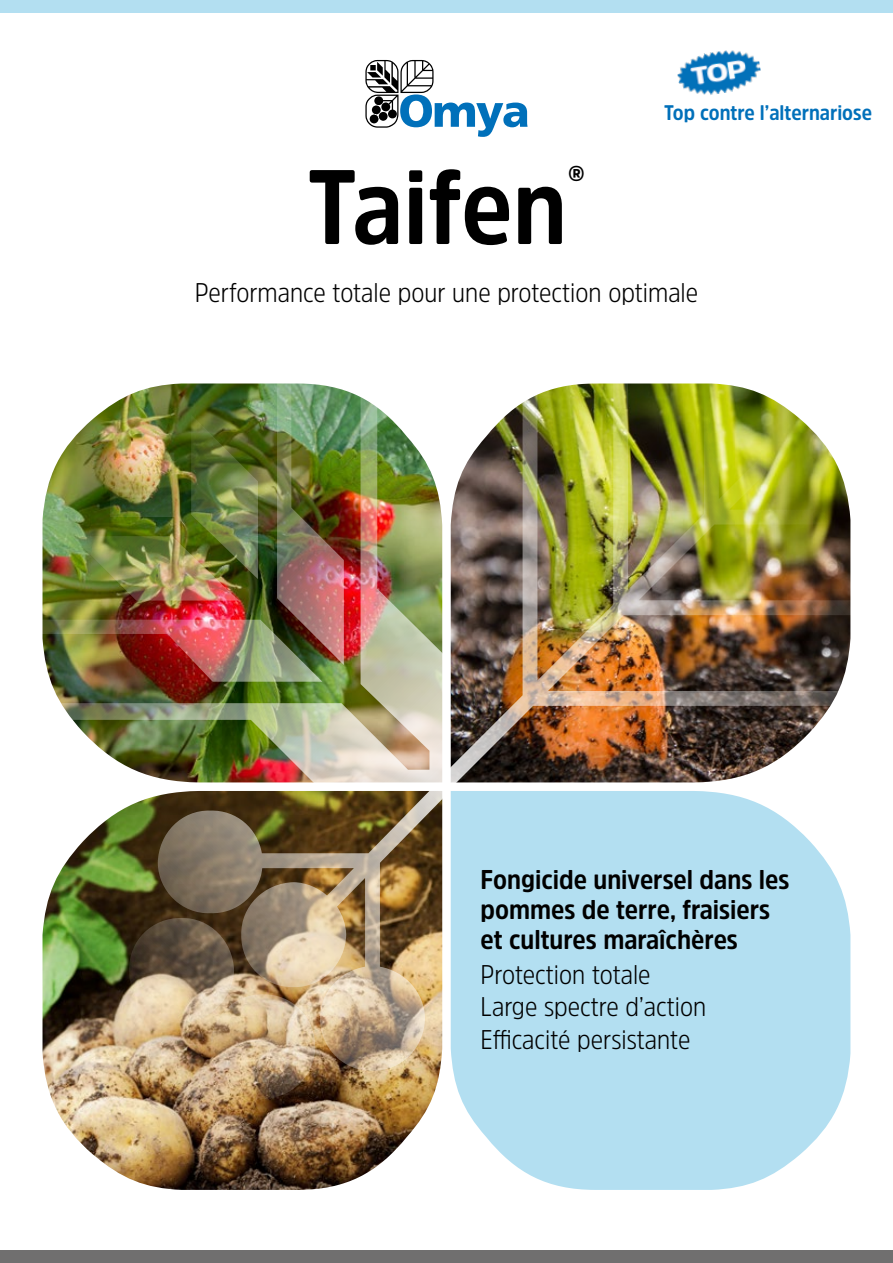
<style>
.page{position:relative;width:893px;height:1263px;background:#fff}
.page>*{position:absolute;margin:0;border:0;box-sizing:border-box;transform-origin:0 0}
.t1{font:700 105px "Amsi Pro Narw";color:#000}
.t2{font:700 43.65px "Amsi Pro Narw";color:#000}
.t3{font:300 27px/32.4px "Amsi Pro Narw";color:#000}
.t4{font:700 27px/30px "Amsi Pro Narw";color:#000}
.t5{font:700 21px "Amsi Pro Narw";color:#0070ba}
</style>
<div class="page">
<img style="left:677px;top:50px;width:84px;height:45px">
<div style="left:0;top:1250px;width:893px;height:13px;background:#706f6f"></div>
<div style="left:0;top:0;width:893px;height:13px;background:#b3dff1"></div>
<svg style="left:365px;top:60px;width:163px;height:77px"></svg>
<svg style="left:451px;top:791px;width:399px;height:399px;background:#b9e1f2"></svg>
<img style="left:43px;top:823px;width:370px;height:367px">
<img style="left:450px;top:383px;width:401px;height:400px">
<img style="left:42px;top:383px;width:401px;height:400px">
<img style="left:102px;top:791px;width:341px;height:339px">
<p class="t5" style="left:664px;top:98px;width:209px">Top contre l’alternariose</p>
<h1 class="t1" style="left:307px;top:135px;width:261px">Taifen</h1>
<h2 class="t2" style="left:567px;top:151px;width:20px">®</h2>
<p class="t3" style="left:195px;top:275px;width:505px">Performance totale pour une protection optimale</p>
<p class="t4" style="left:480px;top:864px;width:310px">Fongicide universel dans les pommes de terre, fraisiers et cultures maraîchères</p>
<p class="t3" style="left:480px;top:957px;width:227px">Protection totale<br>Large spectre d’action<br>Efficacité persistante</p>
</div>
